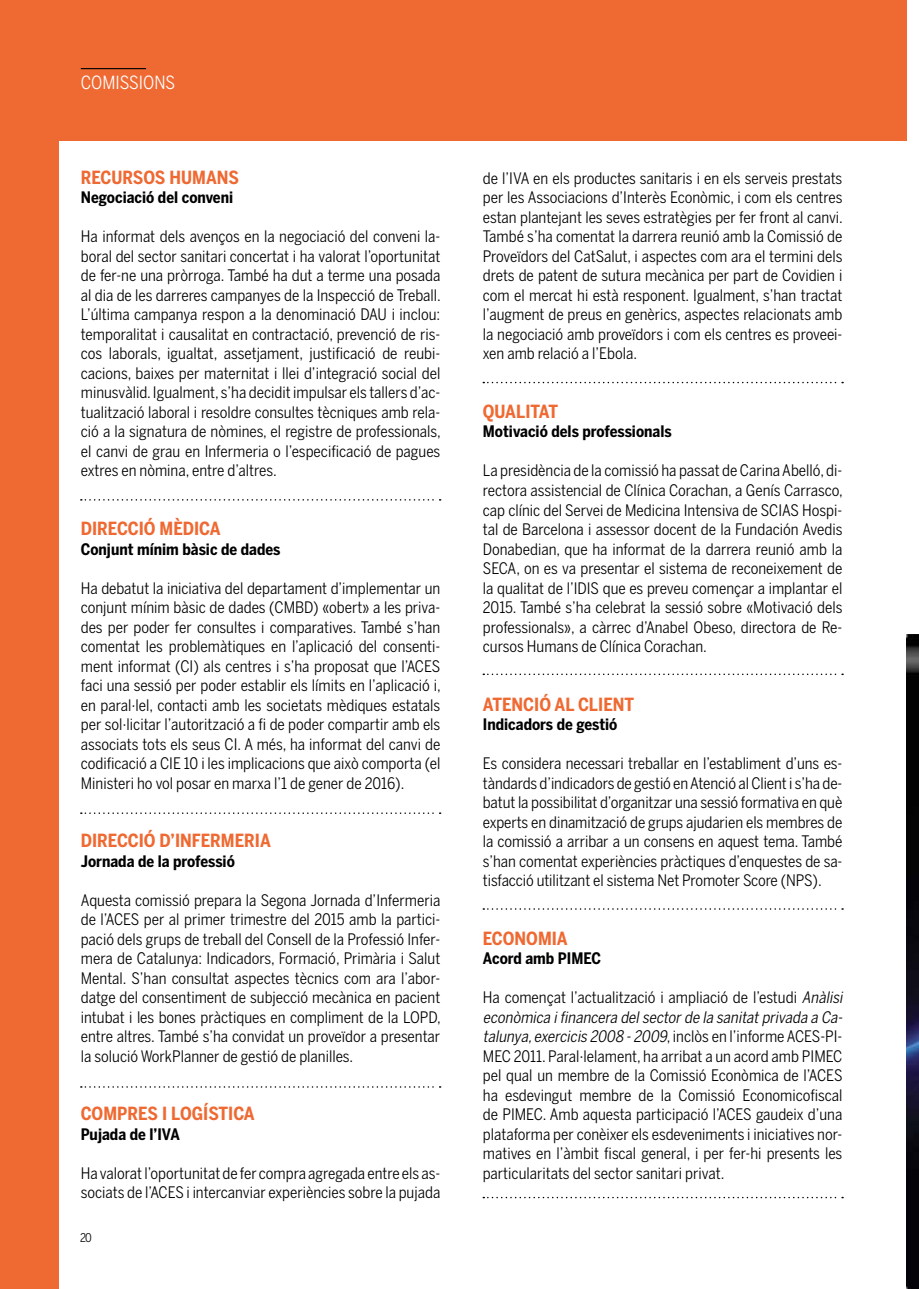
<style>
.page{position:relative;width:919px;height:1289px;background:#fff}
.page>*{position:absolute;margin:0;border:0;box-sizing:border-box;transform-origin:0 0}
.t1{font:700 18px "Benton Sans Cond";color:#ef6932}
.t2{font:18px "Benton Sans Cond";color:#fff}
.t3{font:15.75px/19.5px "Benton Sans Cond";color:#000;text-align:justify}
.t4{font:700 15.75px "Benton Sans Cond";color:#000}
.t5{font:12px "Benton Sans Cond";color:#000}
.s1{font-style:italic}
</style>
<div class="page">
<img style="left:906px;top:634px;width:12px;height:654px">
<div style="left:0;top:0;width:906px;height:140px;background:#ef6932"></div>
<hr style="left:81px;top:68px;width:65px;height:1px;background:#000">
<svg style="left:81px;top:499px;width:359px;height:1px"></svg>
<svg style="left:81px;top:812px;width:359px;height:2px"></svg>
<svg style="left:81px;top:1086px;width:359px;height:1px"></svg>
<svg style="left:483px;top:382px;width:360px;height:1px"></svg>
<svg style="left:483px;top:673px;width:360px;height:2px"></svg>
<svg style="left:483px;top:908px;width:360px;height:1px"></svg>
<svg style="left:483px;top:1196px;width:360px;height:2px"></svg>
<div style="left:0;top:0;width:58px;height:1288px;background:#ef6932"></div>
<p class="t2" style="left:81px;top:72px;width:96px">COMISSIONS</p>
<p class="t1" style="left:81px;top:167px;width:160px">RECURSOS HUMANS</p>
<p class="t4" style="left:81px;top:188px;width:154px">Negociació del conveni</p>
<p class="t3" style="left:81px;top:227px;width:361px">Ha informat dels avenços en la negociació del conveni la&shy;boral del sector sanitari concertat i ha valorat l’oportunitat de fer-ne una pròrroga. També ha dut a terme una posada al dia de les darreres campanyes de la Inspecció de Treball.<br>L’última campanya respon a la denominació DAU i inclou: temporalitat i causalitat en contractació, prevenció de ris&shy;cos laborals, igualtat, assetjament, justificació de reubi&shy;cacions, baixes per maternitat i llei d’integració social del minusvàlid. Igualment, s’ha decidit impulsar els tallers d’ac&shy;tualització laboral i resoldre consultes tècniques amb rela&shy;ció a la signatura de nòmines, el registre de professionals, el canvi de grau en Infermeria o l’especificació de pagues extres en nòmina, entre d’altres.</p>
<p class="t1" style="left:81px;top:518px;width:141px">DIRECCIÓ MÈDICA</p>
<p class="t4" style="left:81px;top:539px;width:201px">Conjunt mínim bàsic de dades</p>
<p class="t3" style="left:81px;top:578px;width:361px">Ha debatut la iniciativa del departament d’implementar un conjunt mínim bàsic de dades (CMBD) «obert» a les priva&shy;des per poder fer consultes i comparatives. També s’han comentat les problemàtiques en l’aplicació del consenti&shy;ment informat (CI) als centres i s’ha proposat que l’ACES faci una sessió per poder establir els límits en l’aplicació i, en paral·lel, contacti amb les societats mèdiques estatals per sol·licitar l’autorització a fi de poder compartir amb els associats tots els seus CI. A més, ha informat del canvi de codificació a CIE 10 i les implicacions que això comporta (el Ministeri ho vol posar en marxa l’1 de gener de 2016).</p>
<p class="t1" style="left:81px;top:830px;width:191px">DIRECCIÓ D’INFERMERIA</p>
<p class="t4" style="left:81px;top:851px;width:155px">Jornada de la professió</p>
<p class="t3" style="left:81px;top:890px;width:361px">Aquesta comissió prepara la Segona Jornada d’Infermeria de l’ACES per al primer trimestre del 2015 amb la partici&shy;pació dels grups de treball del Consell de la Professió Infer&shy;mera de Catalunya: Indicadors, Formació, Primària i Salut Mental. S’han consultat aspectes tècnics com ara l’abor&shy;datge del consentiment de subjecció mecànica en pacient intubat i les bones pràctiques en compliment de la LOPD, entre altres. També s’ha convidat un proveïdor a presentar la solució WorkPlanner de gestió de planilles.</p>
<p class="t1" style="left:81px;top:1103px;width:175px">COMPRES I LOGÍSTICA</p>
<p class="t4" style="left:81px;top:1124px;width:100px">Pujada de l’IVA</p>
<p class="t3" style="left:81px;top:1163px;width:361px">Ha valorat l’oportunitat de fer compra agregada entre els as&shy;sociats de l’ACES i intercanviar experiències sobre la pujada</p>
<p class="t5" style="left:80px;top:1230px;width:13px">20</p>
<p class="t3" style="left:483px;top:168px;width:361px">de l’IVA en els productes sanitaris i en els serveis prestats per les Associacions d’Interès Econòmic, i com els centres estan plantejant les seves estratègies per fer front al canvi.<br>També s’ha comentat la darrera reunió amb la Comissió de Proveïdors del CatSalut, i aspectes com ara el termini dels drets de patent de sutura mecànica per part de Covidien i com el mercat hi està responent. Igualment, s’han tractat l’augment de preus en genèrics, aspectes relacionats amb la negociació amb proveïdors i com els centres es proveei&shy;xen amb relació a l’Ebola.</p>
<p class="t1" style="left:483px;top:401px;width:77px">QUALITAT</p>
<p class="t4" style="left:483px;top:422px;width:190px">Motivació dels professionals</p>
<p class="t3" style="left:483px;top:461px;width:361px">La presidència de la comissió ha passat de Carina Abelló, di&shy;rectora assistencial de Clínica Corachan, a Genís Carrasco, cap clínic del Servei de Medicina Intensiva de SCIAS Hospi&shy;tal de Barcelona i assessor docent de la Fundación Avedis Donabedian, que ha informat de la darrera reunió amb la SECA, on es va presentar el sistema de reconeixement de la qualitat de l’IDIS que es preveu començar a implantar el 2015. També s’ha celebrat la sessió sobre «Motivació dels professionals», a càrrec d’Anabel Obeso, directora de Re&shy;cursos Humans de Clínica Corachan.</p>
<p class="t1" style="left:483px;top:693px;width:153px">ATENCIÓ AL CLIENT</p>
<p class="t4" style="left:483px;top:715px;width:136px">Indicadors de gestió</p>
<p class="t3" style="left:483px;top:753px;width:361px">Es considera necessari treballar en l’establiment d’uns es&shy;tàndards d’indicadors de gestió en Atenció al Client i s’ha de&shy;batut la possibilitat d’organitzar una sessió formativa en què experts en dinamització de grups ajudarien els membres de la comissió a arribar a un consens en aquest tema. També s’han comentat experiències pràctiques d’enquestes de sa&shy;tisfacció utilitzant el sistema Net Promoter Score (NPS).</p>
<p class="t1" style="left:483px;top:927px;width:86px">ECONOMIA</p>
<p class="t4" style="left:483px;top:949px;width:119px">Acord amb PIMEC</p>
<p class="t3" style="left:483px;top:987px;width:364px;text-align:left">Ha començat l’actualització i ampliació de l’estudi <span class="s1">Anàlisi econòmica ifinancera delsectorde la sanitatprivada a Ca&shy;talunya,exercicis 2008 -2009</span>, inclòs en l’informe ACES-PI-MEC 2011. Paral·lelament, ha arribat a un acord amb PIMEC pel qual un membre de la Comissió Econòmica de l’ACES ha esdevingut membre de la Comissió Economicofiscal de PIMEC. Amb aquesta participació l’ACES gaudeix d’una plataforma per conèixer els esdeveniments i iniciatives nor&shy;matives en l’àmbit fiscal general, i per fer-hi presents les particularitats del sector sanitari privat.</p>
</div>
